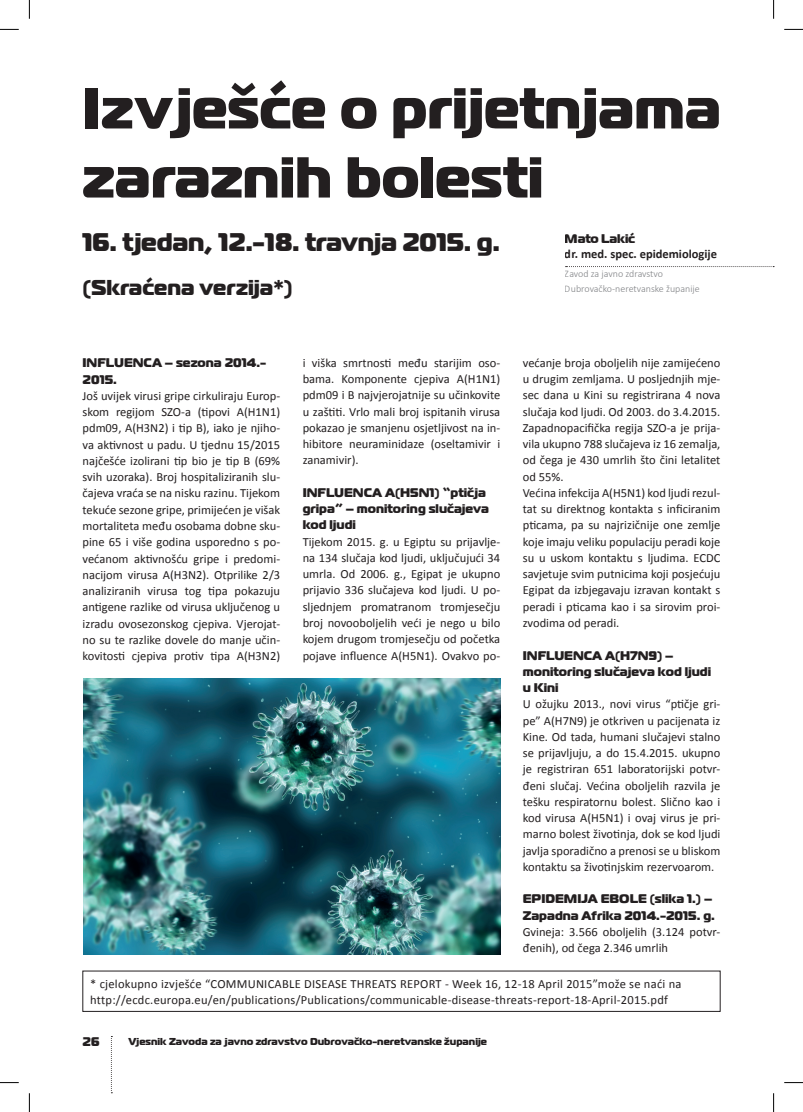
<style>
.page{position:relative;width:803px;height:1112px;background:#fff}
.page>*{position:absolute;margin:0;border:0;box-sizing:border-box;transform-origin:0 0}
.t1{font:800 57.5px/69px "Magistral";color:#231f20}
.t2{font:800 25.38px "Magistral";letter-spacing:-.01em;color:#231f20}
.t3{font:800 21.38px "Magistral";color:#231f20}
.t4{font:12.5px/16.2px "Calibri";color:#231f20;text-align:justify}
.t5{font:12.5px/16.2px "Calibri";letter-spacing:.02em;color:#231f20}
.t6{font:800 12.5px/16.2px "Magistral";color:#231f20}
.t7{font:700 12.5px "Calibri";color:#231f20}
.t8{font:800 12.5px "Magistral";letter-spacing:-.02em;color:#231f20}
.t9{font:800 10px "Magistral";color:#231f20}
.t10{font:300 10px/15px "Calibri";color:#808285}
</style>
<div class="page">
<svg style="left:565px;top:266px;width:209px;height:1px"></svg>
<img style="left:84px;top:678px;width:417px;height:276px">
<svg style="left:111px;top:1036px;width:1px;height:55px"></svg>
<svg style="left:0;top:29px;width:19px;height:1px"></svg>
<svg style="left:784px;top:29px;width:19px;height:1px"></svg>
<svg style="left:0;top:1082px;width:19px;height:1px"></svg>
<svg style="left:784px;top:1082px;width:19px;height:1px"></svg>
<svg style="left:29px;top:0;width:1px;height:19px"></svg>
<svg style="left:29px;top:1093px;width:1px;height:18px"></svg>
<svg style="left:773px;top:0;width:1px;height:19px"></svg>
<svg style="left:773px;top:1093px;width:1px;height:18px"></svg>
<h1 class="t1" style="left:83px;top:73px;width:640px">Izvješće o prijetnjama zaraznih bolesti</h1>
<h2 class="t2" style="left:83px;top:225px;width:419px">16. tjedan, 12.-18. travnja 2015. g.</h2>
<h3 class="t3" style="left:83px;top:274px;width:212px">(Skraćena verzija*)</h3>
<p class="t8" style="left:565px;top:231px;width:72px">Mato Lakić</p>
<p class="t7" style="left:565px;top:246px;width:154px">dr. med. spec. epidemiologije</p>
<p class="t10" style="left:565px;top:266px;width:136px">Zavod za javno zdravstvo<br>Dubrovačko-neretvanske županije</p>
<p class="t6" style="left:83px;top:355px;width:185px">INFLUENCA – sezona 2014.-<br>2015.</p>
<p class="t4" style="left:83px;top:387px;width:199px">Još uvijek virusi gripe cirkuliraju Europ&shy;skom regijom SZO-a (tipovi A(H1N1) pdm09, A(H3N2) i tip B), iako je njiho&shy;va aktivnost u padu. U tjednu 15/2015 najčešće izolirani tip bio je tip B (69% svih uzoraka). Broj hospitaliziranih slu&shy;čajeva vraća se na nisku razinu. Tijekom tekuće sezone gripe, primijećen je višak mortaliteta među osobama dobne sku&shy;pine 65 i više godina usporedno s po&shy;većanom aktivnošću gripe i predomi&shy;nacijom virusa A(H3N2). Otprilike 2/3 analiziranih virusa tog tipa pokazuju antigene razlike od virusa uključenog u izradu ovosezonskog cjepiva. Vjerojat&shy;no su te razlike dovele do manje učin&shy;kovitosti cjepiva protiv tipa A(H3N2)</p>
<p class="t4" style="left:303px;top:354px;width:199px">i viška smrtnosti među starijim oso&shy;bama. Komponente cjepiva A(H1N1) pdm09 i B najvjerojatnije su učinkovite u zaštiti. Vrlo mali broj ispitanih virusa pokazao je smanjenu osjetljivost na in&shy;hibitore neuraminidaze (oseltamivir i zanamivir).</p>
<p class="t6" style="left:303px;top:484px;width:188px">INFLUENCA A(H5N1) “ptičja gripa” – monitoring slučajeva kod ljudi</p>
<p class="t4" style="left:303px;top:533px;width:199px">Tijekom 2015. g. u Egiptu su prijavlje&shy;na 134 slučaja kod ljudi, uključujući 34 umrla. Od 2006. g., Egipat je ukupno prijavio 336 slučajeva kod ljudi. U po&shy;sljednjem promatranom tromjesečju broj novooboljelih veći je nego u bilo kojem drugom tromjesečju od početka pojave influence A(H5N1). Ovakvo po-</p>
<p class="t4" style="left:523px;top:354px;width:199px;text-align:left">većanje broja oboljelih nije zamijećeno u drugim zemljama. U posljednjih mje&shy;sec dana u Kini su registrirana 4 nova slučaja kod ljudi. Od 2003. do 3.4.2015.<br>Zapadnopacifička regija SZO-a je prija&shy;vila ukupno 788 slučajeva iz 16 zemalja, od čega je 430 umrlih što čini letalitet od 55%.<br>Većina infekcija A(H5N1) kod ljudi rezul&shy;tat su direktnog kontakta s inficiranim pticama, pa su najrizičnije one zemlje koje imaju veliku populaciju peradi koje su u uskom kontaktu s ljudima. ECDC savjetuje svim putnicima koji posjećuju Egipat da izbjegavaju izravan kontakt s peradi i pticama kao i sa sirovim proi&shy;zvodima od peradi.</p>
<p class="t6" style="left:523px;top:646px;width:190px">INFLUENCA A(H7N9) – monitoring slučajeva kod ljudi u Kini</p>
<p class="t4" style="left:523px;top:696px;width:199px">U ožujku 2013., novi virus “ptičje gri&shy;pe” A(H7N9) je otkriven u pacijenata iz Kine. Od tada, humani slučajevi stalno se prijavljuju, a do 15.4.2015. ukupno je registriran 651 laboratorijski potvr&shy;đeni slučaj. Većina oboljelih razvila je tešku respiratornu bolest. Slično kao i kod virusa A(H5N1) i ovaj virus je pri&shy;marno bolest životinja, dok se kod ljudi javlja sporadično a prenosi se u bliskom kontaktu sa životinjskim rezervoarom.</p>
<p class="t6" style="left:523px;top:890px;width:194px">EPIDEMIJA EBOLE (slika 1.) –<br>Zapadna Afrika 2014.-2015. g.</p>
<p class="t4" style="left:523px;top:923px;width:199px">Gvineja: 3.566 oboljelih (3.124 potvr&shy;đenih), od čega 2.346 umrlih</p>
<p class="t5" style="left:90px;top:975px;width:593px">* cjelokupno izvješće “COMMUNICABLE DISEASE THREATS REPORT - Week 16, 12-18 April 2015”može se naći na http://ecdc.europa.eu/en/publications/Publications/communicable-disease-threats-report-18-April-2015.pdf</p>
<p class="t6" style="left:83px;top:1033px;width:18px">26</p>
<p class="t9" style="left:129px;top:1034px;width:360px">Vjesnik Zavoda za javno zdravstvo Dubrovačko-neretvanske županije</p>
</div>
